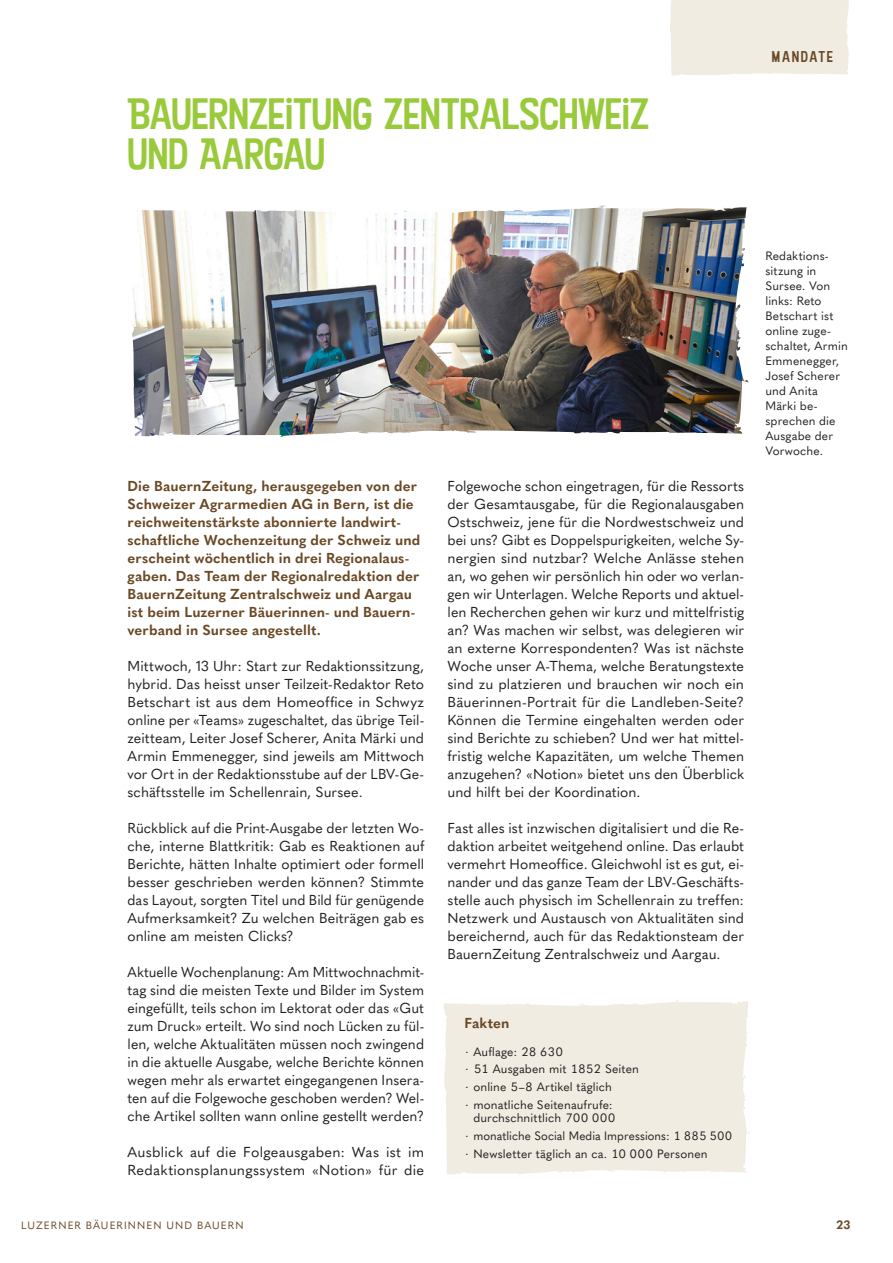
<style>
.page{position:relative;width:893px;height:1263px;background:#fff}
.page>*{position:absolute;margin:0;border:0;box-sizing:border-box;transform-origin:0 0}
.t1{font:42px/39.8px "Kon Tiki JF Aloha";letter-spacing:-.005em;color:#99ca3b}
.t2{font:15px "Kon Tiki JF Aloha";letter-spacing:.115em;color:#6a4926}
.t3{font:14.25px/18px "Quasimoda";letter-spacing:.005em;color:#231f20;text-align:justify}
.t4{font:700 14.25px/18px "Quasimoda";letter-spacing:.005em;color:#6a4926}
.t5{font:12px/15px "Quasimoda";letter-spacing:.01em;color:#231f20}
.t6{font:700 12px "Quasimoda";color:#6a4926}
.t7{font:10.5px "Quasimoda";letter-spacing:.11em;color:#6a4926}
</style>
<div class="page">
<img style="left:132px;top:205px;width:610px;height:232px">
<div style="left:443px;top:1000px;width:306px;height:175px;background:#f1ece2"></div>
<div style="left:670px;top:0;width:180px;height:76px;background:#f1ece2"></div>
<h1 class="t1" style="left:128px;top:95px;width:524px">BAUERNZEITUNG ZENTRALSCHWEIZ<br>UND AARGAU</h1>
<p class="t2" style="left:772px;top:47px;width:63px">MANDATE</p>
<p class="t4" style="left:128px;top:476px;width:294px">Die BauernZeitung, herausgegeben von der Schweizer Agrarmedien AG in Bern, ist die reichweitenstärkste abonnierte landwirt&shy;schaftliche Wochenzeitung der Schweiz und erscheint wöchentlich in drei Regionalaus&shy;gaben. Das Team der Regionalredaktion der BauernZeitung Zentralschweiz und Aargau ist beim Luzerner Bäuerinnen- und Bauern&shy;verband in Sursee angestellt.</p>
<p class="t3" style="left:128px;top:656px;width:298px">Mittwoch, 13 Uhr: Start zur Redaktionssitzung, hybrid. Das heisst unser Teilzeit-Redaktor Reto Betschart ist aus dem Homeoffice in Schwyz online per «Teams» zugeschaltet, das übrige Teil&shy;zeitteam, Leiter Josef Scherer, Anita Märki und Armin Emmenegger, sind jeweils am Mittwoch vor Ort in der Redaktionsstube auf der LBV-Ge&shy;schäftsstelle im Schellenrain, Sursee.</p>
<p class="t3" style="left:128px;top:818px;width:298px">Rückblick auf die Print-Ausgabe der letzten Wo&shy;che, interne Blattkritik: Gab es Reaktionen auf Berichte, hätten Inhalte optimiert oder formell besser geschrieben werden können? Stimmte das Layout, sorgten Titel und Bild für genügende Aufmerksamkeit? Zu welchen Beiträgen gab es online am meisten Clicks?</p>
<p class="t3" style="left:128px;top:962px;width:298px">Aktuelle Wochenplanung: Am Mittwochnachmit&shy;tag sind die meisten Texte und Bilder im System eingefüllt, teils schon im Lektorat oder das «Gut zum Druck» erteilt. Wo sind noch Lücken zu fül&shy;len, welche Aktualitäten müssen noch zwingend in die aktuelle Ausgabe, welche Berichte können wegen mehr als erwartet eingegangenen Insera&shy;ten auf die Folgewoche geschoben werden? Wel&shy;che Artikel sollten wann online gestellt werden?</p>
<p class="t3" style="left:128px;top:1142px;width:298px">Ausblick auf die Folgeausgaben: Was ist im<br>Redaktionsplanungssystem «Notion» für die</p>
<p class="t3" style="left:448px;top:476px;width:298px">Folgewoche schon eingetragen, für die Ressorts der Gesamtausgabe, für die Regionalausgaben Ostschweiz, jene für die Nordwestschweiz und bei uns? Gibt es Doppelspurigkeiten, welche Sy&shy;nergien sind nutzbar? Welche Anlässe stehen an, wo gehen wir persönlich hin oder wo verlan&shy;gen wir Unterlagen. Welche Reports und aktuel&shy;len Recherchen gehen wir kurz und mittelfristig an? Was machen wir selbst, was delegieren wir an externe Korrespondenten? Was ist nächste Woche unser A-Thema, welche Beratungstexte sind zu platzieren und brauchen wir noch ein Bäuerinnen-Portrait für die Landleben-Seite?<br>Können die Termine eingehalten werden oder sind Berichte zu schieben? Und wer hat mittel&shy;fristig welche Kapazitäten, um welche Themen anzugehen? «Notion» bietet uns den Überblick und hilft bei der Koordination.</p>
<p class="t3" style="left:448px;top:818px;width:298px">Fast alles ist inzwischen digitalisiert und die Re&shy;daktion arbeitet weitgehend online. Das erlaubt vermehrt Homeoffice. Gleichwohl ist es gut, ei&shy;nander und das ganze Team der LBV-Geschäfts&shy;stelle auch physisch im Schellenrain zu treffen:<br>Netzwerk und Austausch von Aktualitäten sind bereichernd, auch für das Redaktionsteam der BauernZeitung Zentralschweiz und Aargau.</p>
<p class="t5" style="left:765px;top:247px;width:84px">Redaktions&shy;sitzung in<br>Sursee. Von links: Reto<br>Betschart ist online zuge&shy;schaltet, Armin<br>Emmenegger,<br>Josef Scherer und Anita<br>Märki be&shy;sprechen die<br>Ausgabe der<br>Vorwoche.</p>
<p class="t4" style="left:464px;top:1013px;width:47px">Fakten</p>
<p class="t5" style="left:464px;top:1042px;width:176px;line-height:17.7px">∙ Auflage: 28 630<br>∙ 51 Ausgaben mit 1852 Seiten ∙ online 5–8 Artikel täglich<br>∙ monatliche Seitenaufrufe:</p>
<p class="t5" style="left:464px;top:1108px;width:270px;line-height:17.7px;text-indent:9px">durchschnittlich 700 000<br>∙ monatliche Social Media Impressions: 1 885 500 ∙ Newsletter täglich an ca. 10 000 Personen</p>
<p class="t7" style="left:21px;top:1217px;width:224px">LUZERNER BÄUERINNEN UND BAUERN</p>
<p class="t6" style="left:837px;top:1215px;width:15px">23</p>
</div>
